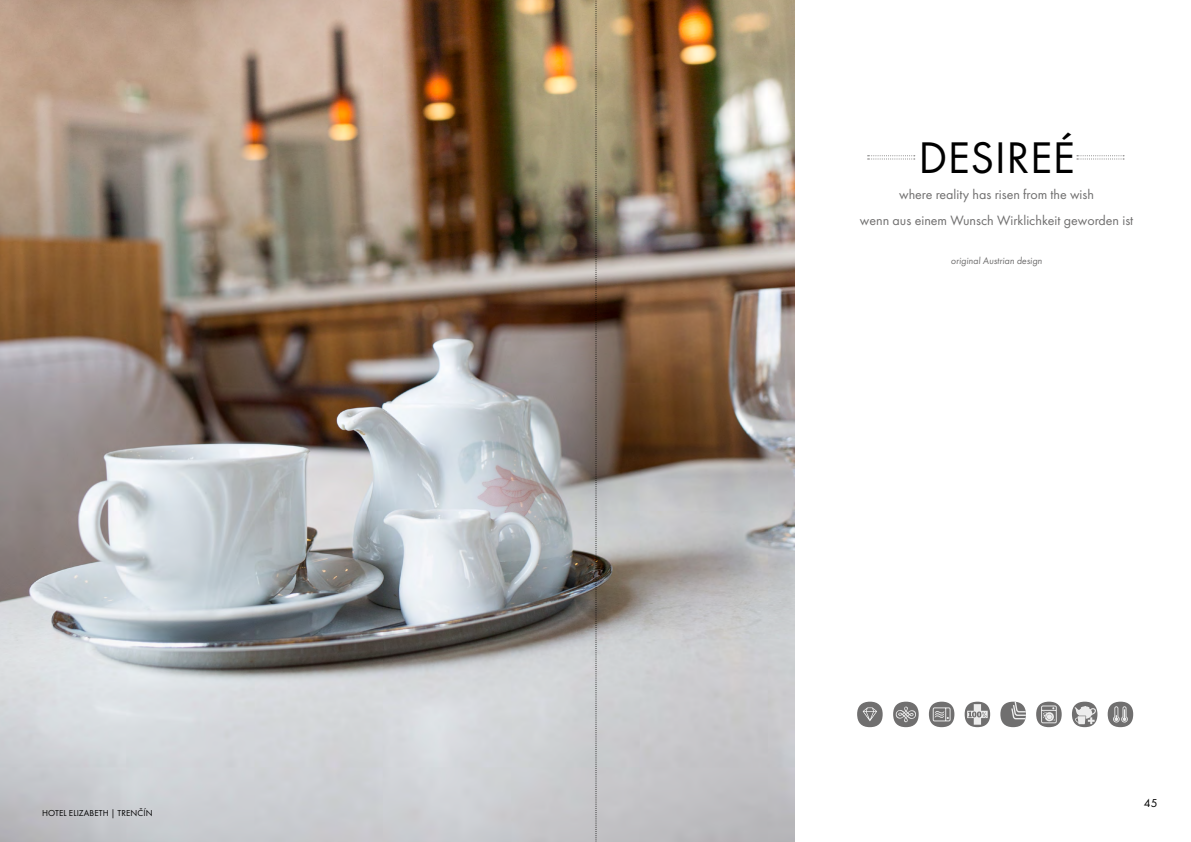
<style>
.page{position:relative;width:1191px;height:842px;background:#fff}
.page>*{position:absolute;margin:0;border:0;box-sizing:border-box;transform-origin:0 0}
.t1{font:45.9px "Futura PT";letter-spacing:.01em;color:#000}
.t2{font:14px/26px "Futura PT";color:#706f6f;text-align:center}
.t3{font:12px "Futura PT";color:#000}
.t4{font:10px "Futura PT";color:#706f6f}
.t5{font:9px "Futura PT";letter-spacing:.01em;color:#000}
</style>
<div class="page">
<img style="left:0;top:0;width:794px;height:842px">
<svg style="left:1077px;top:155px;width:47px;height:4px"></svg>
<svg style="left:867px;top:155px;width:47px;height:4px"></svg>
<svg style="left:595px;top:0;width:2px;height:842px"></svg>
<div style="left:893px;top:702px;width:25px;height:25px;background:#706f6f;border-radius:50%"></div>
<svg style="left:895px;top:706px;width:21px;height:17px"></svg>
<div style="left:929px;top:702px;width:25px;height:25px;background:#706f6f;border-radius:50%"></div>
<svg style="left:932px;top:707px;width:18px;height:14px"></svg>
<svg style="left:964px;top:702px;width:26px;height:25px"></svg>
<svg style="left:967px;top:704px;width:20px;height:21px"></svg>
<svg style="left:1036px;top:702px;width:25px;height:25px"></svg>
<svg style="left:1041px;top:705px;width:15px;height:18px"></svg>
<div style="left:1107px;top:702px;width:26px;height:25px;background:#706f6f;border-radius:50%"></div>
<svg style="left:1113px;top:706px;width:14px;height:16px"></svg>
<div style="left:1072px;top:702px;width:25px;height:25px;background:#706f6f;border-radius:50%"></div>
<svg style="left:1074px;top:706px;width:22px;height:19px"></svg>
<div style="left:1000px;top:702px;width:26px;height:25px;background:#706f6f;border-radius:50%"></div>
<svg style="left:1011px;top:702px;width:15px;height:17px"></svg>
<div style="left:857px;top:702px;width:25px;height:25px;background:#706f6f;border-radius:50%"></div>
<svg style="left:862px;top:707px;width:15px;height:14px"></svg>
<p class="t5" style="left:42px;top:808px;width:112px">HOTEL ELIZABETH | TRENČÍN</p>
<h1 class="t1" style="left:918px;top:130px;width:158px">DESIREÉ</h1>
<p class="t2" style="left:860px;top:181px;width:275px">where reality has risen from the wish<br>wenn aus einem Wunsch Wirklichkeit geworden ist</p>
<p class="t4" style="left:950px;top:255px;width:94px">original Austrian design</p>
<p class="t3" style="left:1143px;top:796px;width:15px">45</p>
</div>
